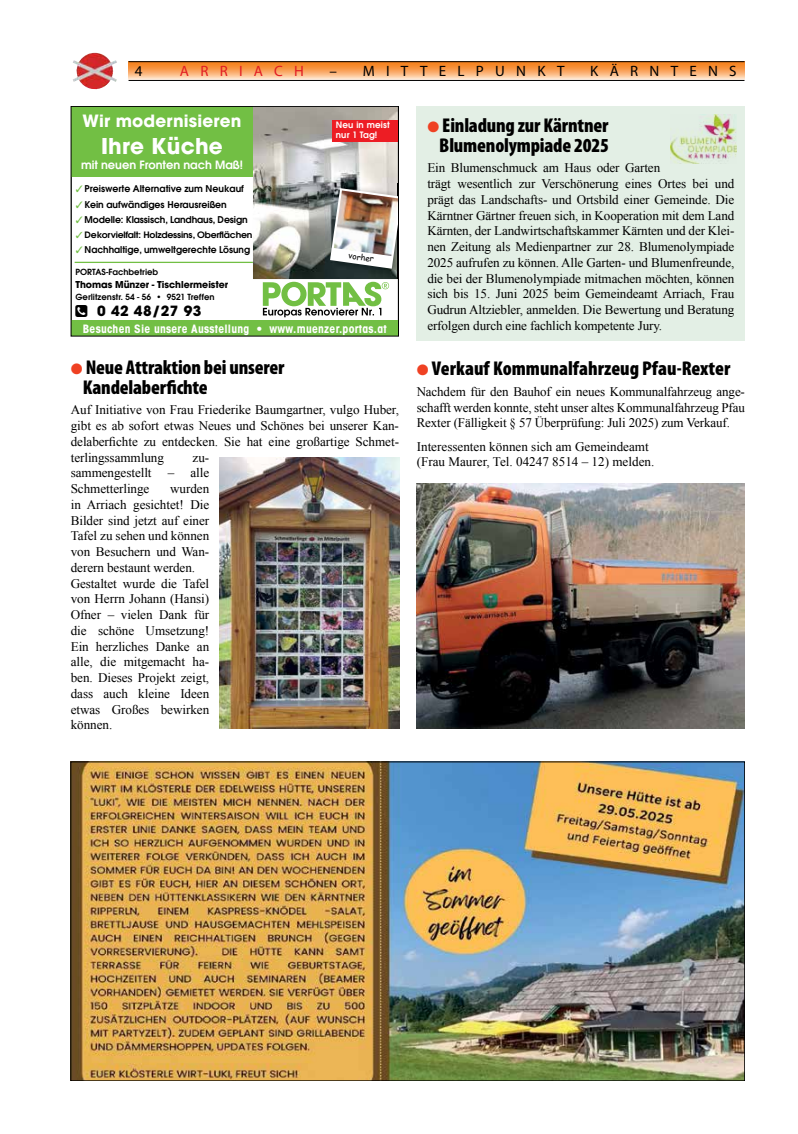
<style>
.page{position:relative;width:798px;height:1134px;background:#fff}
.page>*{position:absolute;margin:0;border:0;box-sizing:border-box;transform-origin:0 0}
.t1{font:700 21.62px "Avant Garde";letter-spacing:.01em;color:#fff}
.t2{font:900 condensed 20px/20px "Myriad Pro";letter-spacing:-.01em;color:#000}
.t3{font:700 16.88px "Avant Garde";letter-spacing:.01em;color:#fff}
.t4{font:15px "Myriad Pro";letter-spacing:.75em;color:#000}
.t5{font:15px "Myriad Pro";letter-spacing:.75em;color:#e11b22}
.t6{font:700 14px "Avant Garde";letter-spacing:.03em;color:#000}
.t7{font:13.12px/15.8px "Times New Roman";letter-spacing:-.01em;color:#000;text-align:justify}
.t8{font:700 condensed 11.62px "Avant Garde";letter-spacing:.02em;color:#fff}
.t9{font:600 11.38px "Avant Garde";color:#fff}
.t10{font:700 10.5px "Avant Garde Gothic Itc T";color:#000}
.t11{font:600 9.38px "Avant Garde";color:#000}
.t12{font:600 9.38px "Avant Garde Gothic Itc T";color:#000}
.t13{font:600 8.75px "Avant Garde";letter-spacing:-.02em;color:#000;scale:1.06 1}
.t14{font:600 8.75px/9.9px "Avant Garde";letter-spacing:.02em;color:#fff}
.t15{font:8.25px "Comic Sans MS";color:#000}
.s1{color:#72bf44}
.s2{color:#ef4123}
</style>
<div class="page">
<svg style="left:128px;top:62px;width:616px;height:18px"></svg>
<hr style="left:128px;top:61px;width:616px;height:1px;background:#000">
<img style="left:73px;top:53px;width:44px;height:36px">
<hr style="left:128px;top:80px;width:616px;height:1px;background:#000">
<img style="left:416px;top:484px;width:328px;height:244px">
<img style="left:220px;top:457px;width:179px;height:271px">
<div style="left:416px;top:106px;width:328px;height:235px;background:#e3efe5"></div>
<img style="left:670px;top:115px;width:65px;height:49px">
<img style="left:73px;top:764px;width:669px;height:315px">
<img style="left:253px;top:108px;width:143px;height:171px">
<div style="left:71px;top:320px;width:327px;height:16px;background:#72bf44"></div>
<svg style="left:263px;top:282px;width:126px;height:35px"></svg>
<div style="left:71px;top:106px;width:182px;height:71px;background:#72bf44"></div>
<div style="left:332px;top:120px;width:65px;height:22px;background:#ed1d24"></div>
<hr style="left:75px;top:262px;width:178px;height:1px;background:#72bf44">
<img style="left:325px;top:183px;width:71px;height:95px">
<svg style="left:330px;top:188px;width:66px;height:81px"></svg>
<img style="left:334px;top:190px;width:62px;height:66px">
<div style="left:71px;top:106px;width:327px;height:230px;border:1px solid #000"></div>
<p class="t4" style="left:135px;top:61px;width:9px">4</p>
<p class="t5" style="left:180px;top:61px;width:125px">ARRIACH</p>
<p class="t4" style="left:329px;top:61px;width:236px">– MITTELPUNKT</p>
<p class="t4" style="left:590px;top:61px;width:148px">KÄRNTENS</p>
<p class="t3" style="left:83px;top:110px;width:160px">Wir modernisieren</p>
<h1 class="t1" style="left:101px;top:132px;width:123px">Ihre Küche</h1>
<p class="t9" style="left:81px;top:158px;width:163px">mit neuen Fronten nach Maß!</p>
<p class="t11" style="left:76px;top:183px;width:170px"><span class="s1">✓</span> Preiswerte Alternative zum Neukauf</p>
<p class="t11" style="left:76px;top:198px;width:153px"><span class="s1">✓</span> Kein aufwändiges Herausreißen</p>
<p class="t11" style="left:76px;top:213px;width:173px"><span class="s1">✓</span> Modelle: Klassisch, Landhaus, Design</p>
<p class="t13" style="left:76px;top:229px;width:168px"><span class="s1">✓</span> Dekorvielfalt: Holzdessins, Oberflächen</p>
<p class="t11" style="left:76px;top:243px;width:176px"><span class="s1">✓</span> Nachhaltige, umweltgerechte Lösung</p>
<p class="t12" style="left:75px;top:267px;width:84px">PORTAS-Fachbetrieb</p>
<p class="t10" style="left:75px;top:278px;width:154px">Thomas Münzer - Tischlermeister</p>
<p class="t12" style="left:75px;top:291px;width:141px">Gerlitzenstr. 54 - 56 • 9521 Treffen</p>
<p class="t6" style="left:97px;top:302px;width:106px">0 42 48/27 93</p>
<p class="t14" style="left:336px;top:120px;width:55px">Neu in meist nur 1 Tag!</p>
<p class="t15" style="left:349px;top:249px;width:27px;rotate:8deg">vorher</p>
<p class="t8" style="left:83px;top:321px;width:305px">Besuchen Sie unsere Ausstellung • www.muenzer.portas.at</p>
<h2 class="t2" style="left:83px;top:356px;width:203px;text-indent:-12px"><span class="s2">●</span> Neue Attraktion bei unserer<br>Kandelaberfichte</h2>
<p class="t7" style="left:71px;top:402px;width:329px">Auf Initiative von Frau Friederike Baumgartner, vulgo Huber, gibt es ab sofort etwas Neues und Schönes bei unserer Kan&shy;delaberfichte zu entdecken. Sie hat eine großartige Schmet&shy;terlingssammlung</p>
<p class="t7" style="left:71px;top:449px;width:140px;text-indent:122px">zu&shy;sammengestellt – alle Schmetterlinge</p>
<p class="t7" style="left:71px;top:481px;width:140px;text-align:left;text-indent:99px">wurden in Arriach gesichtet! Die<br>Bilder sind jetzt auf einer<br>Tafel zu sehen und können von Besuchern und Wan&shy;derern bestaunt werden.<br>Gestaltet wurde die Tafel von Herrn Johann (Hansi)<br>Ofner – vielen Dank für die schöne Umsetzung!<br>Ein herzliches Danke an alle, die mitgemacht ha&shy;ben. Dieses Projekt zeigt, dass auch kleine Ideen etwas Großes bewirken können.</p>
<h2 class="t2" style="left:427px;top:114px;width:183px;text-align:center"><span class="s2">●</span> Einladung zur Kärntner<br>Blumenolympiade 2025</h2>
<p class="t7" style="left:427px;top:160px;width:308px;text-align:left">Ein Blumenschmuck am Haus oder Garten<br>trägt wesentlich zur Verschönerung eines Ortes bei und prägt das Landschafts- und Ortsbild einer Gemeinde. Die Kärntner Gärtner freuen sich, in Kooperation mit dem Land Kärnten, der Landwirtschaftskammer Kärnten und der Klei&shy;nen Zeitung als Medienpartner zur 28. Blumenolympiade 2025 aufrufen zu können. Alle Garten- und Blumenfreunde, die bei der Blumenolympiade mitmachen möchten, können sich bis 15. Juni 2025 beim Gemeindeamt Arriach, Frau Gudrun Altziebler, anmelden. Die Bewertung und Beratung erfolgen durch eine fachlich kompetente Jury.</p>
<h2 class="t2" style="left:416px;top:358px;width:315px"><span class="s2">●</span> Verkauf Kommunalfahrzeug Pfau-Rexter</h2>
<p class="t7" style="left:416px;top:383px;width:329px">Nachdem für den Bauhof ein neues Kommunalfahrzeug ange&shy;schafft werden konnte, steht unser altes Kommunalfahrzeug Pfau Rexter (Fälligkeit § 57 Überprüfung: Juli 2025) zum Verkauf.</p>
<p class="t7" style="left:416px;top:438px;width:239px">Interessenten können sich am Gemeindeamt (Frau Maurer, Tel. 04247 8514 – 12) melden.</p>
</div>
